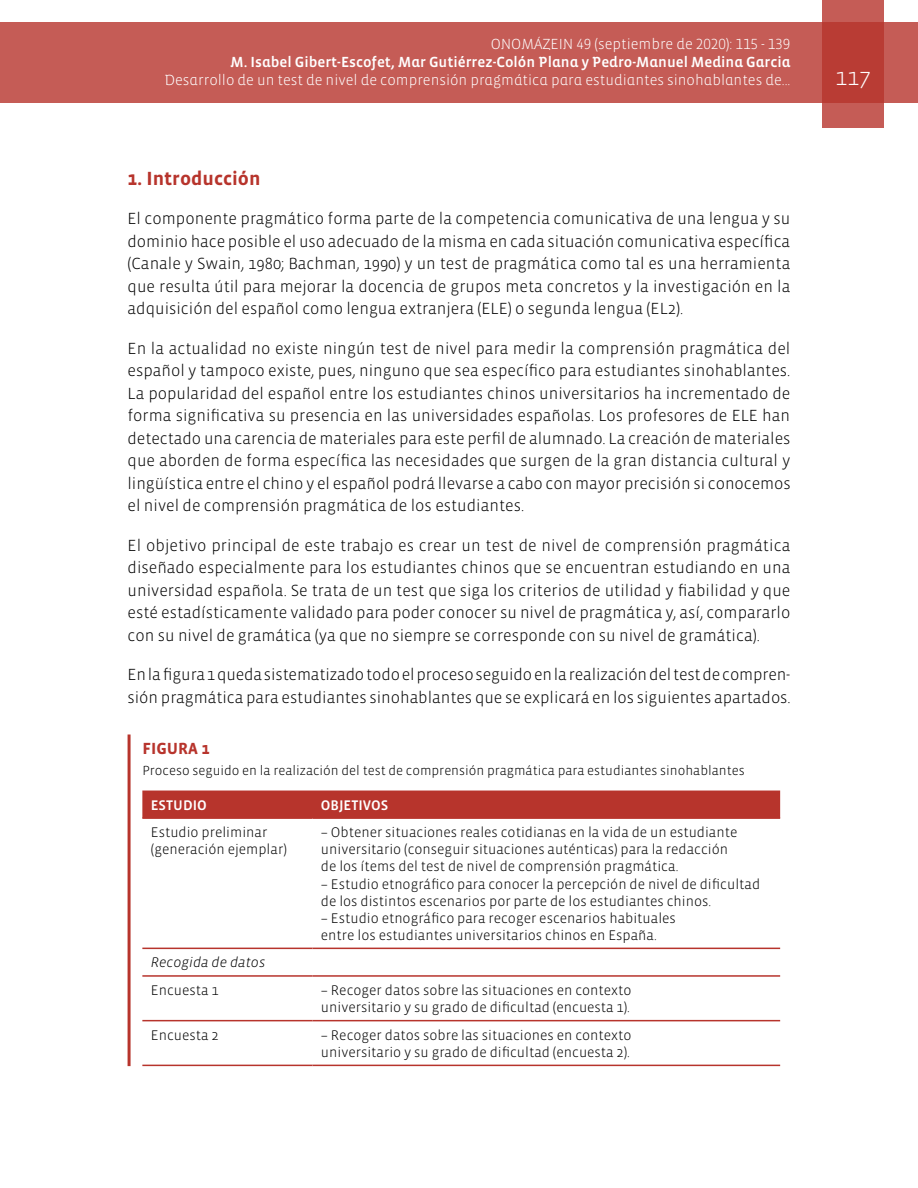
<style>
.page{position:relative;width:918px;height:1188px;background:#fff}
.page>*{position:absolute;margin:0;border:0;box-sizing:border-box;transform-origin:0 0}
.t1{font:300 24px "Vista Sans";color:#fff}
.t2{font:700 19.5px "Vista Sans";color:#b7342c}
.t3{font:300 16.5px/22.5px "Vista Sans";letter-spacing:-.005em;color:#000;text-align:justify}
.t4{font:700 16.5px "Vista Sans";color:#b7342c}
.t5{font:300 15px "Vista Sans Alt";color:#fff}
.t6{font:15px "Vista Sans Alt Med";color:#fff}
.t7{font:300 14.25px/17.1px "Vista Sans";color:#000}
.t8{font:14.25px "Vista Sans Med";color:#fff}
.t9{font:italic 300 14.25px "Vista Sans";color:#000}
.t10{font:300 13.5px "Vista Sans";color:#000}
</style>
<div class="page">
<div style="left:0;top:23px;width:918px;height:80px;background:#c55c56"></div>
<svg style="left:822px;top:0;width:62px;height:128px;background:#bd4740"></svg>
<hr style="left:128px;top:735px;width:3px;height:331px;background:#b7342c">
<div style="left:142px;top:791px;width:638px;height:26px;background:#b7342c"></div>
<hr style="left:142px;top:817px;width:170px;height:2px;background:#b7342c">
<hr style="left:312px;top:817px;width:468px;height:2px;background:#b7342c">
<hr style="left:142px;top:948px;width:170px;height:1px;background:#b7342c">
<hr style="left:312px;top:948px;width:468px;height:1px;background:#b7342c">
<hr style="left:142px;top:975px;width:170px;height:2px;background:#b7342c">
<hr style="left:312px;top:975px;width:468px;height:2px;background:#b7342c">
<hr style="left:142px;top:1020px;width:170px;height:1px;background:#b7342c">
<hr style="left:312px;top:1020px;width:468px;height:1px;background:#b7342c">
<hr style="left:142px;top:1065px;width:170px;height:1px;background:#b7342c">
<hr style="left:312px;top:1065px;width:468px;height:1px;background:#b7342c">
<p class="t5" style="left:491px;top:37px;width:301px">ONOMÁZEIN 49 (septiembre de 2020): 115 - 139</p>
<p class="t6" style="left:231px;top:55px;width:561px">M. Isabel Gibert-Escofet, Mar Gutiérrez-Colón Plana y Pedro-Manuel Medina Garcia</p>
<p class="t5" style="left:164px;top:73px;width:627px">Desarrollo de un test de nivel de comprensión pragmática para estudiantes sinohablantes de...</p>
<h1 class="t1" style="left:835px;top:65px;width:37px">117</h1>
<p class="t2" style="left:128px;top:168px;width:134px">1. Introducción</p>
<p class="t3" style="left:128px;top:208px;width:664px">El componente pragmático forma parte de la competencia comunicativa de una lengua y su dominio hace posible el uso adecuado de la misma en cada situación comunicativa específica (Canale y Swain, 1980; Bachman, 1990) y un test de pragmática como tal es una herramienta que resulta útil para mejorar la docencia de grupos meta concretos y la investigación en la adquisición del español como lengua extranjera (ELE) o segunda lengua (EL2).</p>
<p class="t3" style="left:128px;top:337px;width:665px">En la actualidad no existe ningún test de nivel para medir la comprensión pragmática del español y tampoco existe, pues, ninguno que sea específico para estudiantes sinohablantes.<br>La popularidad del español entre los estudiantes chinos universitarios ha incrementado de forma significativa su presencia en las universidades españolas. Los profesores de ELE han detectado una carencia de materiales para este perfil de alumnado. La creación de materiales que aborden de forma específica las necesidades que surgen de la gran distancia cultural y lingüística entre el chino y el español podrá llevarse a cabo con mayor precisión si conocemos el nivel de comprensión pragmática de los estudiantes.</p>
<p class="t3" style="left:128px;top:534px;width:664px">El objetivo principal de este trabajo es crear un test de nivel de comprensión pragmática diseñado especialmente para los estudiantes chinos que se encuentran estudiando en una universidad española. Se trata de un test que siga los criterios de utilidad y fiabilidad y que esté estadísticamente validado para poder conocer su nivel de pragmática y, así, compararlo con su nivel de gramática (ya que no siempre se corresponde con su nivel de gramática).</p>
<p class="t3" style="left:128px;top:664px;width:665px">En la figura 1 queda sistematizado todo el proceso seguido en la realización del test de compren&shy;sión pragmática para estudiantes sinohablantes que se explicará en los siguientes apartados.</p>
<p class="t4" style="left:142px;top:740px;width:69px">FIGURA 1</p>
<p class="t10" style="left:142px;top:763px;width:604px">Proceso seguido en la realización del test de comprensión pragmática para estudiantes sinohablantes</p>
<p class="t8" style="left:151px;top:798px;width:57px">ESTUDIO</p>
<p class="t8" style="left:321px;top:798px;width:69px">OBJETIVOS</p>
<p class="t7" style="left:151px;top:824px;width:137px">Estudio preliminar (generación ejemplar)</p>
<p class="t7" style="left:321px;top:824px;width:418px">– Obtener situaciones reales cotidianas en la vida de un estudiante universitario (conseguir situaciones auténticas) para la redacción de los ítems del test de nivel de comprensión pragmática.</p>
<p class="t7" style="left:321px;top:876px;width:441px">– Estudio etnográfico para conocer la percepción de nivel de dificultad de los distintos escenarios por parte de los estudiantes chinos.</p>
<p class="t7" style="left:321px;top:910px;width:356px">– Estudio etnográfico para recoger escenarios habituales entre los estudiantes universitarios chinos en España.</p>
<p class="t9" style="left:151px;top:955px;width:116px">Recogida de datos</p>
<p class="t7" style="left:151px;top:982px;width:69px">Encuesta 1</p>
<p class="t7" style="left:321px;top:982px;width:312px">– Recoger datos sobre las situaciones en contexto universitario y su grado de dificultad (encuesta 1).</p>
<p class="t7" style="left:151px;top:1027px;width:69px">Encuesta 2</p>
<p class="t7" style="left:321px;top:1027px;width:312px">– Recoger datos sobre las situaciones en contexto universitario y su grado de dificultad (encuesta 2).</p>
</div>
